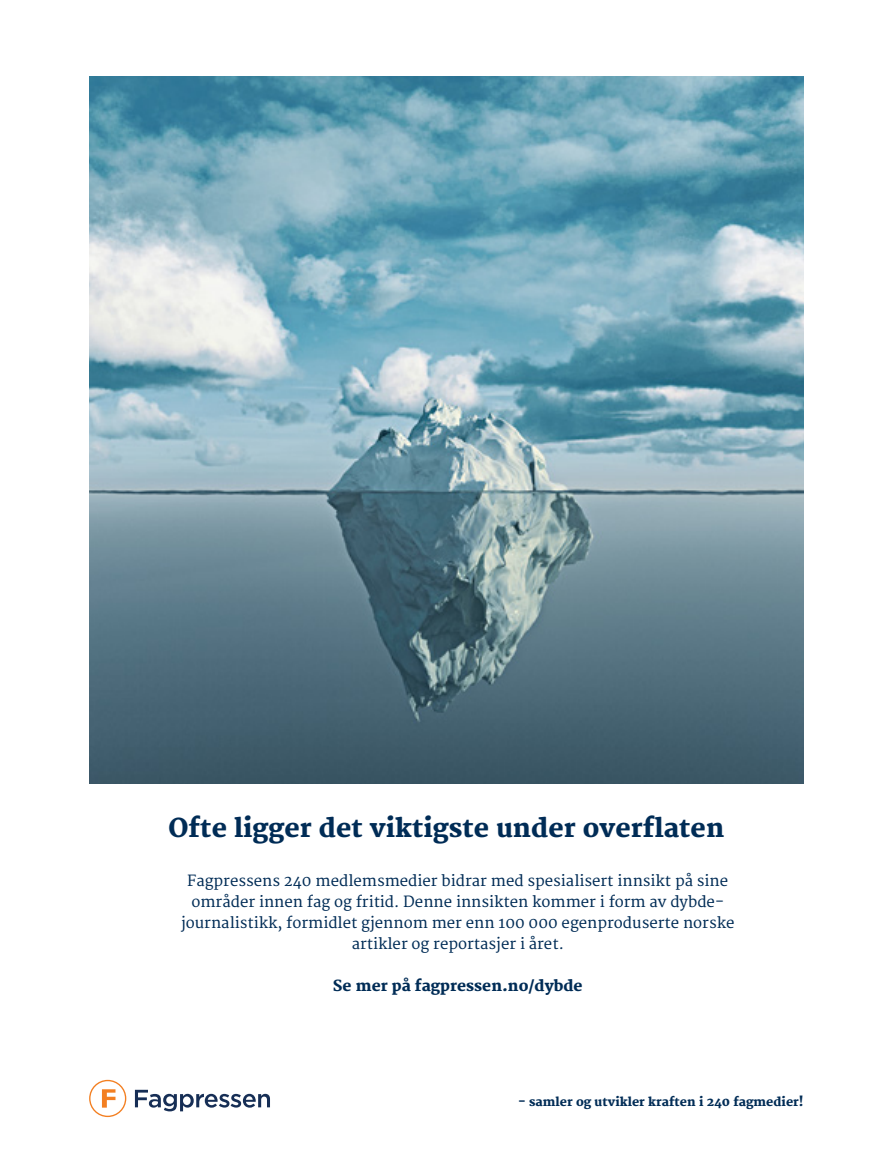
<style>
.page{position:relative;width:893px;height:1149px;background:#fff}
.page>*{position:absolute;margin:0;border:0;box-sizing:border-box;transform-origin:0 0}
.t1{font:800 25.5px "Merriweather";color:#002c56}
.t2{font:15px/21px "Merriweather";color:#002c56;text-align:center}
.t3{font:800 15px "Merriweather";color:#002c56}
.t4{font:800 12px "Merriweather";color:#002c56}
</style>
<div class="page">
<svg style="left:135px;top:1089px;width:135px;height:21px"></svg>
<svg style="left:89px;top:1079px;width:37px;height:37px"></svg>
<img style="left:89px;top:77px;width:715px;height:705px">
<h1 class="t1" style="left:169px;top:812px;width:557px">Ofte ligger det viktigste under overflaten</h1>
<p class="t2" style="left:181px;top:870px;width:555px">Fagpressens 240 medlemsmedier bidrar med spesialisert innsikt på sine områder innen fag og fritid. Denne innsikten kommer i form av dybde&shy;journalistikk, formidlet gjennom mer enn 100 000 egenproduserte norske artikler og reportasjer i året.</p>
<p class="t3" style="left:333px;top:976px;width:251px">Se mer på fagpressen.no/dybde</p>
<h1 class="t1" style="left:169px;top:857px;width:557px">Ofte ligger det viktigste under overflaten</h1>
<p class="t2" style="left:187px;top:915px;width:542px">Fagpressens 240 medlemsmedier bidrar med spesialisert innsikt på sine</p>
<p class="t2" style="left:352px;top:978px;width:214px">artikler og reportasjer i året.</p>
<p class="t4" style="left:518px;top:1093px;width:287px">- samler og utvikler kraften i 240 fagmedier!</p>
</div>
